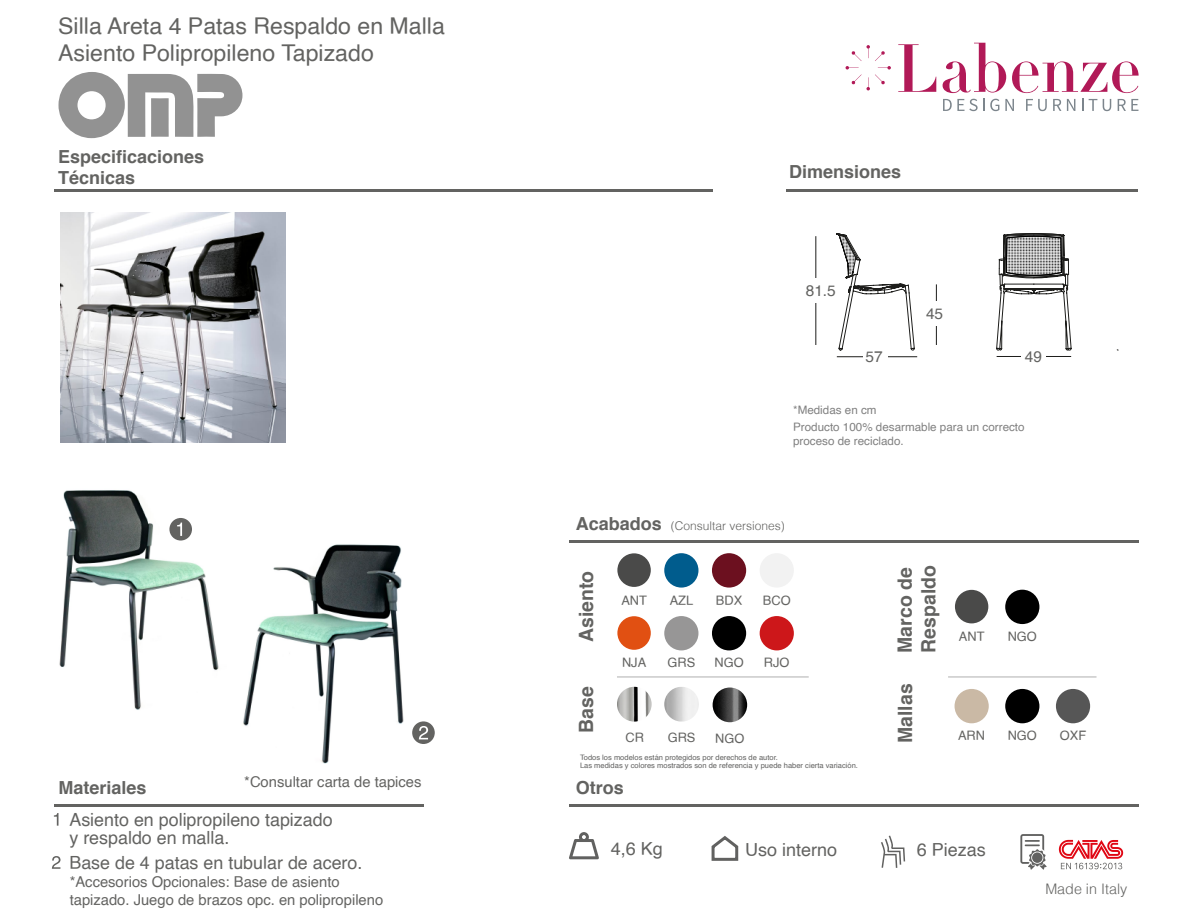
<style>
.page{position:relative;width:1188px;height:918px;background:#fff}
.page>*{position:absolute;margin:0;border:0;box-sizing:border-box;transform-origin:0 0}
.t1{font:23.1px/27.8px "Helvetica";color:#636361}
.t2{font:700 19.65px/23.7px "Helvetica";color:#636361}
.t3{font:18.15px/18px "Helvetica";color:#636361}
.t4{font:700 18px/21.6px "Helvetica";color:#636361}
.t5{font:18px "Helvetica";color:#626260}
.t6{font:15.45px "Helvetica";color:#626260}
.t7{font:15px/18px "Helvetica";color:#636361}
.t8{font:300 14.55px "Helvetica";color:#636361}
.t9{font:13.05px "Helvetica";color:#636361}
.t10{font:300 12px "Helvetica";color:#636361}
.t11{font:11.7px/14px "Helvetica";color:#808080}
.t12{font:7.5px/9px "Helvetica";color:#616160}
.s1{font-weight:700;font-size:18px}
</style>
<div class="page">
<img style="left:59px;top:490px;width:160px;height:220px">
<img style="left:243px;top:544px;width:161px;height:220px">
<hr style="left:54px;top:805px;width:369px;height:2px;background:#636361">
<hr style="left:569px;top:805px;width:569px;height:2px;background:#636361">
<hr style="left:569px;top:540px;width:569px;height:2px;background:#636361">
<hr style="left:786px;top:190px;width:352px;height:2px;background:#636361">
<hr style="left:54px;top:190px;width:658px;height:2px;background:#636361">
<div style="left:169px;top:518px;width:23px;height:23px;background:#636361;border-radius:50%"></div>
<svg style="left:177px;top:523px;width:5px;height:13px"></svg>
<svg style="left:54px;top:813px;width:5px;height:13px"></svg>
<svg style="left:52px;top:856px;width:9px;height:13px"></svg>
<hr style="left:816px;top:236px;width:1px;height:109px;background:#1d1d1b">
<hr style="left:936px;top:284px;width:1px;height:61px;background:#1d1d1b">
<hr style="left:997px;top:356px;width:74px;height:1px;background:#1d1d1b">
<hr style="left:837px;top:356px;width:80px;height:1px;background:#1d1d1b">
<div style="left:803px;top:279px;width:24px;height:24px;background:#fff"></div>
<div style="left:924px;top:301px;width:24px;height:24px;background:#fff"></div>
<div style="left:1022px;top:344px;width:24px;height:25px;background:#fff"></div>
<div style="left:863px;top:345px;width:24px;height:24px;background:#fff"></div>
<svg style="left:569px;top:832px;width:30px;height:27px"></svg>
<svg style="left:881px;top:836px;width:24px;height:32px"></svg>
<svg style="left:1020px;top:834px;width:27px;height:36px"></svg>
<div style="left:1032px;top:852px;width:11px;height:11px;background:#616160;border-radius:50%"></div>
<svg style="left:1059px;top:840px;width:64px;height:29px"></svg>
<div style="left:617px;top:553px;width:34px;height:34px;background:#4a4a49;border-radius:50%"></div>
<div style="left:955px;top:590px;width:33px;height:33px;background:#4a4a49;border-radius:50%"></div>
<div style="left:664px;top:553px;width:34px;height:35px;background:#005c8d;border-radius:50%"></div>
<div style="left:712px;top:553px;width:34px;height:35px;background:#6c101f;border-radius:50%"></div>
<div style="left:760px;top:553px;width:34px;height:35px;background:#f2f2f2;border-radius:50%"></div>
<div style="left:617px;top:616px;width:34px;height:34px;background:#e15012;border-radius:50%"></div>
<div style="left:664px;top:616px;width:34px;height:34px;background:#979696;border-radius:50%"></div>
<div style="left:712px;top:616px;width:34px;height:34px;background:#000;border-radius:50%"></div>
<div style="left:1005px;top:590px;width:34px;height:34px;background:#000;border-radius:50%"></div>
<div style="left:760px;top:616px;width:34px;height:34px;background:#cd171a;border-radius:50%"></div>
<div style="left:955px;top:689px;width:34px;height:34px;background:#cab9a5;border-radius:50%"></div>
<div style="left:1005px;top:689px;width:34px;height:34px;background:#000;border-radius:50%"></div>
<div style="left:1056px;top:689px;width:34px;height:34px;background:#565656;border-radius:50%"></div>
<img style="left:617px;top:687px;width:35px;height:35px;border-radius:17px">
<div style="left:664px;top:686px;width:36px;height:36px;border:2px solid #fff;border-radius:50%"></div>
<img style="left:664px;top:687px;width:35px;height:35px;border-radius:16px">
<hr style="left:617px;top:677px;width:192px;height:1px;background:#afafaf">
<hr style="left:948px;top:677px;width:149px;height:1px;background:#afafaf">
<svg style="left:1026px;top:99px;width:21px;height:12px"></svg>
<svg style="left:1053px;top:99px;width:8px;height:12px"></svg>
<svg style="left:1067px;top:99px;width:8px;height:12px"></svg>
<svg style="left:1082px;top:99px;width:1px;height:12px"></svg>
<svg style="left:1089px;top:99px;width:8px;height:12px"></svg>
<svg style="left:1103px;top:99px;width:8px;height:12px"></svg>
<svg style="left:1118px;top:99px;width:20px;height:12px"></svg>
<svg style="left:943px;top:99px;width:56px;height:12px"></svg>
<svg style="left:1005px;top:99px;width:9px;height:12px"></svg>
<svg style="left:846px;top:45px;width:45px;height:45px"></svg>
<svg style="left:898px;top:44px;width:38px;height:48px"></svg>
<svg style="left:943px;top:43px;width:63px;height:50px"></svg>
<svg style="left:1012px;top:61px;width:127px;height:32px"></svg>
<svg style="left:58px;top:72px;width:185px;height:66px"></svg>
<img style="left:60px;top:212px;width:226px;height:230px">
<img style="left:713px;top:688px;width:34px;height:34px;border-radius:17px">
<svg style="left:711px;top:836px;width:28px;height:25px"></svg>
<div style="left:412px;top:721px;width:23px;height:23px;background:#636361;border-radius:50%"></div>
<svg style="left:419px;top:726px;width:9px;height:13px"></svg>
<svg style="left:836px;top:233px;width:79px;height:118px"></svg>
<svg style="left:996px;top:233px;width:76px;height:118px"></svg>
<h1 class="t1" style="left:58px;top:12px;width:388px">Silla Areta 4 Patas Respaldo en Malla<br>Asiento Polipropileno Tapizado</h1>
<h3 class="t4" style="left:58px;top:146px;width:148px">Especificaciones<br>Técnicas</h3>
<h3 class="t4" style="left:59px;top:777px;width:90px">Materiales</h3>
<h3 class="t7" style="left:244px;top:774px;width:179px">*Consultar carta de tapices</h3>
<h3 class="t3" style="left:69px;top:811px;width:265px">Asiento en polipropileno tapizado y respaldo en malla.</h3>
<h3 class="t3" style="left:69px;top:854px;width:295px">Base de 4 patas en tubular de acero.</h3>
<h3 class="t7" style="left:70px;top:874px;width:315px">*Accesorios Opcionales: Base de asiento tapizado. Juego de brazos opc. en polipropileno</h3>
<h3 class="t4" style="left:789px;top:161px;width:114px">Dimensiones</h3>
<h3 class="t6" style="left:806px;top:279px;width:32px">81.5</h3>
<h3 class="t6" style="left:926px;top:301px;width:19px">45</h3>
<h3 class="t6" style="left:866px;top:345px;width:19px">57</h3>
<h3 class="t6" style="left:1025px;top:345px;width:19px">49</h3>
<h3 class="t11" style="left:793px;top:403px;width:85px">*Medidas en cm</h3>
<h3 class="t11" style="left:793px;top:420px;width:233px">Producto 100% desarmable para un correcto proceso de reciclado.</h3>
<h3 class="t10" style="left:576px;top:518px;width:211px"><span class="s1">Acabados</span> (Consultar versiones)</h3>
<h2 class="t2" style="left:575px;top:642px;width:73px;rotate:-90deg">Asiento</h2>
<h2 class="t2" style="left:893px;top:653px;width:89px;rotate:-90deg">Marco de<br>Respaldo</h2>
<h2 class="t2" style="left:894px;top:743px;width:61px;rotate:-90deg">Mallas</h2>
<h3 class="t9" style="left:763px;top:590px;width:29px">BCO</h3>
<h3 class="t9" style="left:621px;top:590px;width:27px">ANT</h3>
<h3 class="t9" style="left:670px;top:590px;width:25px">AZL</h3>
<h3 class="t9" style="left:716px;top:590px;width:28px">BDX</h3>
<h3 class="t9" style="left:1008px;top:626px;width:31px">NGO</h3>
<h3 class="t9" style="left:959px;top:626px;width:27px">ANT</h3>
<h3 class="t9" style="left:622px;top:653px;width:26px">NJA</h3>
<h3 class="t9" style="left:667px;top:653px;width:29px">GRS</h3>
<h3 class="t9" style="left:714px;top:653px;width:31px">NGO</h3>
<h3 class="t9" style="left:764px;top:653px;width:27px">RJO</h3>
<h2 class="t2" style="left:575px;top:733px;width:48px;rotate:-90deg">Base</h2>
<h3 class="t9" style="left:625px;top:728px;width:20px">CR</h3>
<h3 class="t9" style="left:668px;top:728px;width:29px">GRS</h3>
<h3 class="t9" style="left:715px;top:728px;width:31px">NGO</h3>
<h3 class="t9" style="left:958px;top:726px;width:29px">ARN</h3>
<h3 class="t9" style="left:1008px;top:726px;width:31px">NGO</h3>
<h3 class="t9" style="left:1060px;top:726px;width:28px">OXF</h3>
<p class="t12" style="left:580px;top:753px;width:280px">Todos los modelos están protegidos por derechos de autor.<br>Las medidas y colores mostrados son de referencia y puede haber cierta variación.</p>
<h3 class="t4" style="left:576px;top:777px;width:50px">Otros</h3>
<h3 class="t5" style="left:611px;top:835px;width:54px">4,6 Kg</h3>
<h3 class="t5" style="left:745px;top:836px;width:94px">Uso interno</h3>
<h3 class="t5" style="left:917px;top:836px;width:71px">6 Piezas</h3>
<h3 class="t8" style="left:1045px;top:880px;width:83px">Made in Italy</h3>
</div>
